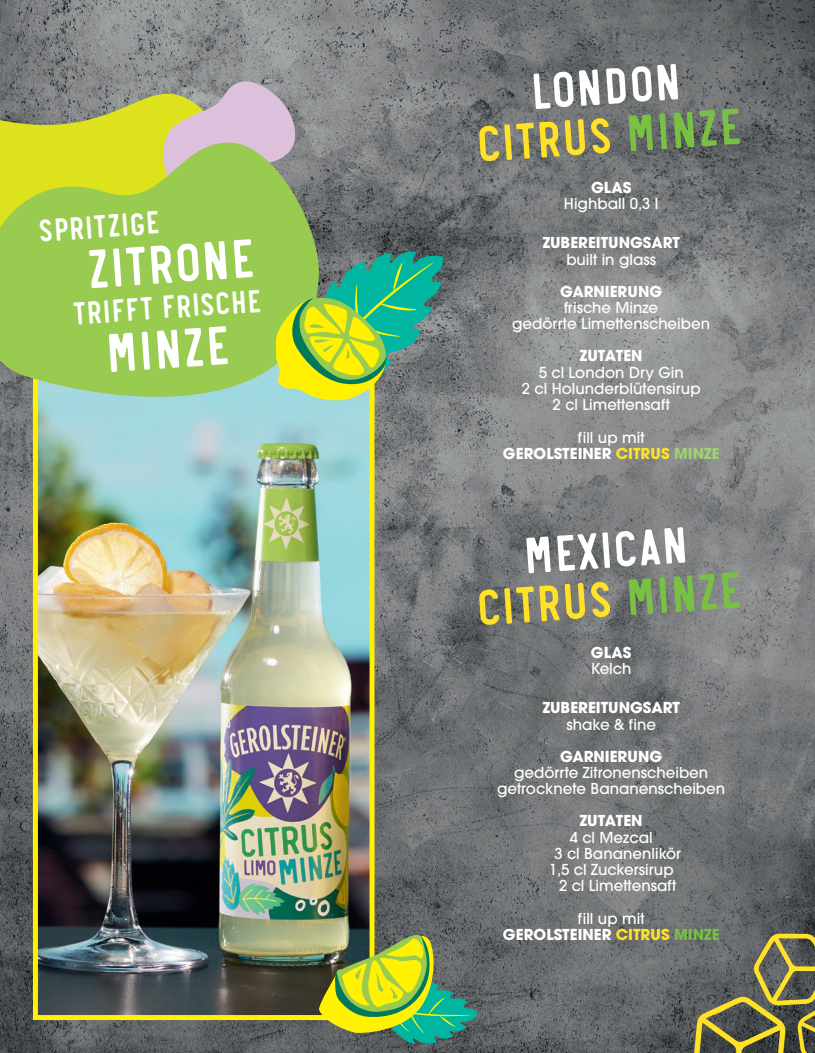
<style>
.page{position:relative;width:815px;height:1053px;background:#fff}
.page>*{position:absolute;margin:0;border:0;box-sizing:border-box;transform-origin:0 0}
.t1{font:700 57.5px "Revelstoke";color:#fff}
.t2{font:700 53.75px/48.8px "Revelstoke";color:#fff;text-align:center}
.t3{font:700 33.75px "Revelstoke";color:#fff}
.t4{font:500 15px/16.2px "ITC Avant Garde Pro";color:#fff;text-align:center}
.t5{font:700 15px/16.2px "ITC Avant Garde Pro";color:#fff;text-align:center}
.s1{color:#ffe227}
.s2{color:#79c142}
.s3{font-weight:500}
.s4{color:#a1d076}
</style>
<div class="page">
<img style="left:0;top:0;width:815px;height:1052px">
<img style="left:39px;top:402px;width:330px;height:611px">
<div style="left:33px;top:315px;width:342px;height:704px;border:5px solid #fff101"></div>
<svg style="left:0;top:76px;width:155px;height:66px;background:#a1a55a"></svg>
<svg style="left:155px;top:75px;width:142px;height:67px;background:#c2b5a8"></svg>
<svg style="left:0;top:142px;width:321px;height:287px;background:#a0ca60"></svg>
<svg style="left:274px;top:250px;width:171px;height:152px;background:#7bb55f"></svg>
<svg style="left:318px;top:931px;width:160px;height:115px;background:#80a04b"></svg>
<svg style="left:693px;top:933px;width:122px;height:119px;background:#72704e"></svg>
<h3 class="t3" style="left:36px;top:211px;width:125px;rotate:-4deg">Spritzige</h3>
<h1 class="t1" style="left:83px;top:236px;width:174px;rotate:-4deg">zitrone</h1>
<h3 class="t3" style="left:71px;top:294px;width:193px;rotate:-4deg">trifft frische</h3>
<h1 class="t1" style="left:102px;top:320px;width:129px;rotate:-4deg">minze</h1>
<h2 class="t2" style="left:469px;top:70px;width:271px;rotate:-4deg">LONDON<br><span class="s1">CITRUS</span> <span class="s2">MINZE</span></h2>
<p class="t5" style="left:591px;top:179px;width:42px">GLAS</p>
<p class="t4" style="left:564px;top:195px;width:96px">Highball 0,3 l</p>
<p class="t5" style="left:543px;top:234px;width:139px">ZUBEREITUNGSART</p>
<p class="t4" style="left:566px;top:251px;width:91px">built in glass</p>
<p class="t5" style="left:560px;top:283px;width:103px">GARNIERUNG</p>
<p class="t4" style="left:512px;top:299px;width:199px">frische Minze<br>gedörrte Limettenscheiben</p>
<p class="t5" style="left:580px;top:347px;width:64px">ZUTATEN</p>
<p class="t4" style="left:522px;top:364px;width:180px">5 cl London Dry Gin<br>2 cl Holunderblütensirup<br>2 cl Limettensaft</p>
<p class="t5" style="left:503px;top:429px;width:218px"><span class="s3">fill up mit<br></span>GEROLSTEINER <span class="s1">CITRUS</span> <span class="s4">MINZE</span></p>
<h2 class="t2" style="left:469px;top:534px;width:271px;rotate:-4deg">MEXICAN<br><span class="s1">CITRUS</span> <span class="s2">MINZE</span></h2>
<p class="t5" style="left:591px;top:644px;width:42px">GLAS</p>
<p class="t4" style="left:591px;top:660px;width:42px">Kelch</p>
<p class="t5" style="left:543px;top:699px;width:139px">ZUBEREITUNGSART</p>
<p class="t4" style="left:566px;top:715px;width:91px">shake &amp; fine</p>
<p class="t5" style="left:560px;top:747px;width:103px">GARNIERUNG</p>
<p class="t4" style="left:497px;top:764px;width:230px">gedörrte Zitronenscheiben getrocknete Bananenscheiben</p>
<p class="t5" style="left:580px;top:812px;width:64px">ZUTATEN</p>
<p class="t4" style="left:549px;top:828px;width:134px">4 cl Mezcal<br>3 cl Bananenlikör<br>1,5 cl Zuckersirup<br>2 cl Limettensaft</p>
<p class="t5" style="left:503px;top:910px;width:218px"><span class="s3">fill up mit<br></span>GEROLSTEINER <span class="s1">CITRUS</span> <span class="s2">MINZE</span></p>
</div>
